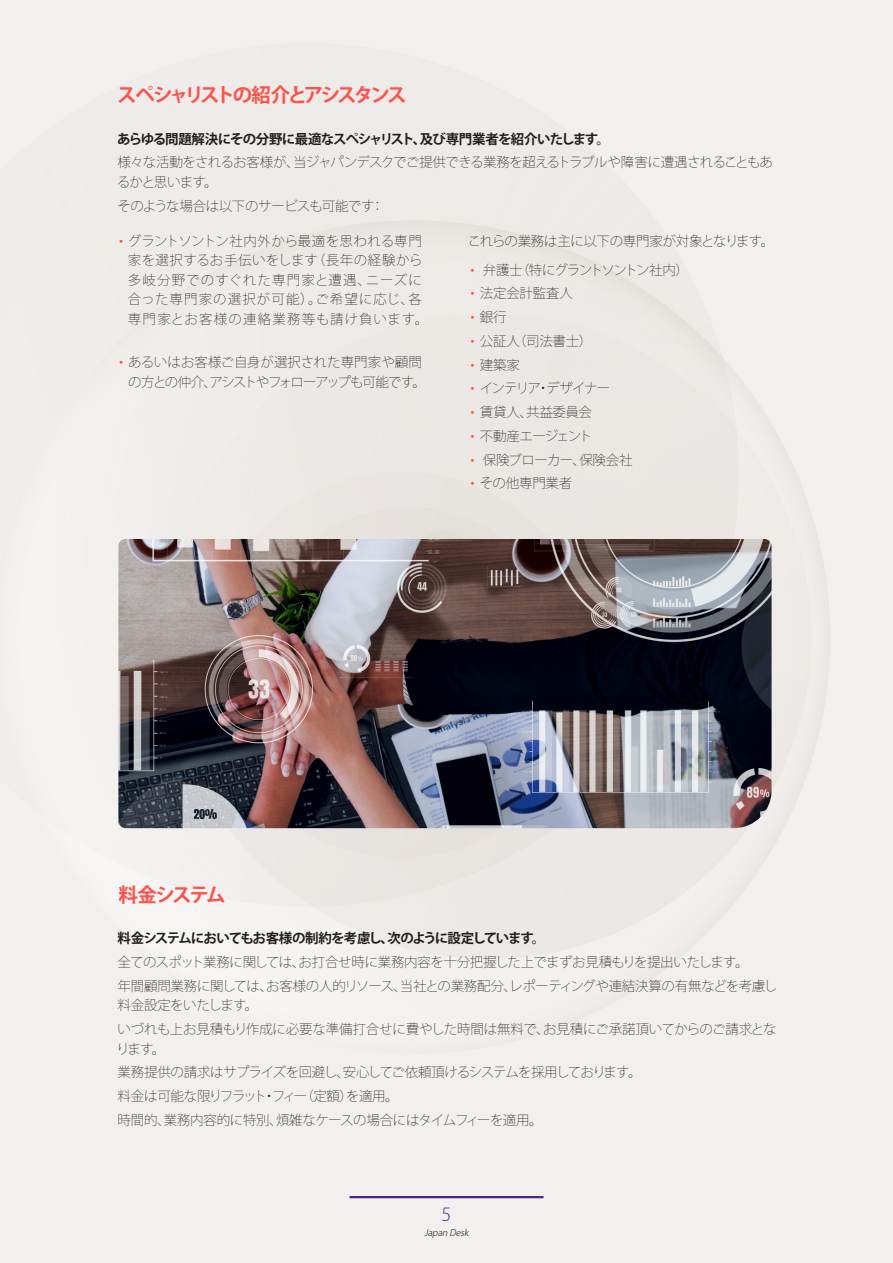
<style>
.page{position:relative;width:893px;height:1263px;background:#fff}
.page>*{position:absolute;margin:0;border:0;box-sizing:border-box;transform-origin:0 0}
._02_Headline_two_Bol{font:700 19.5px "Koz Go Pr 6 N";letter-spacing:-.14em;color:#ff5149}
._11_Body_text{font:300 18px "Koz Go Pr 6 N";color:#523f91}
.t1{font:200 13.5px/19.5px "Koz Go Pr 6 N";letter-spacing:-.02em;color:#231f20}
.t2{font:200 13.5px/19.5px "Koz Go Pr 6 N";letter-spacing:-.04em;color:#231f20;text-align:right}
.t3{font:200 13.5px/19.5px "Koz Go Pr 6 N";letter-spacing:.04em;color:#231f20}
.t4{font:200 13.5px/19.5px "Koz Go Pr 6 N";letter-spacing:-.06em;color:#231f20}
.t5{font:700 13.5px "Koz Go Pr 6 N";letter-spacing:-.07em;color:#231f20}
.t6{font:200 13.5px "Koz Go Pr 6 N";letter-spacing:-.1em;color:#231f20}
.t7{font:200 13.5px "Koz Go Pr 6 N";letter-spacing:-.095em;color:#231f20}
.t8{font:200 13.5px "Koz Go Pr 6 N";letter-spacing:-.055em;color:#231f20}
._11_Body_text-2{font:italic 300 9px "Koz Go Pr 6 N";color:#231f20}
.s1{font-family:"Hira Min Pro N W3";font-weight:400;font-size:12px;color:#ff5149}
</style>
<div class="page">
<hr style="left:349px;top:1196px;width:194px;height:2px;background:#4e2582">
<img style="left:118px;top:539px;width:654px;height:289px">
<p class="_02_Headline_two_Bol" style="left:117px;top:84px;width:291px">スペシャリストの紹介とアシスタンス</p>
<p class="t5" style="left:117px;top:131px;width:494px">あらゆる問題解決にその分野に最適なスペシャリスト、及び専門業者を紹介いたします。</p>
<p class="t4" style="left:117px;top:153px;width:658px">様々な活動をされるお客様が、当ジャパンデスクでご提供できる業務を超えるトラブルや障害に遭遇されることもあるかと思います。</p>
<p class="t2" style="left:117px;top:196px;width:269px">そのような場合は以下のサービスも可能です：</p>
<p class="t3" style="left:128px;top:231px;width:302px;text-indent:-10px"><span class="s1">•</span> グラントソントン社内外から最適を思われる専門家を選択するお手伝いをします（長年の経験から多岐分野でのすぐれた専門家と遭遇、ニーズに合った専門家の選択が可能）。ご希望に応じ、各専門家とお客様の連絡業務等も請け負います。</p>
<p class="t2" style="left:118px;top:353px;width:310px"><span class="s1">•</span> あるいはお客様ご自身が選択された専門家や顧問の方との仲介、アシストやフォローアップも可能です。</p>
<p class="t1" style="left:468px;top:231px;width:308px">これらの業務は主に以下の専門家が対象となります。</p>
<p class="t6" style="left:469px;top:262px;width:222px"><span class="s1">•</span> 弁護士（特にグラントソントン社内）</p>
<p class="t1" style="left:469px;top:284px;width:106px"><span class="s1">•</span> 法定会計監査人</p>
<p class="t1" style="left:469px;top:308px;width:40px"><span class="s1">•</span> 銀行</p>
<p class="t1" style="left:469px;top:331px;width:125px"><span class="s1">•</span> 公証人（司法書士）</p>
<p class="t1" style="left:469px;top:355px;width:53px"><span class="s1">•</span> 建築家</p>
<p class="t7" style="left:469px;top:381px;width:143px"><span class="s1">•</span> インテリア・デザイナー</p>
<p class="t1" style="left:469px;top:403px;width:125px"><span class="s1">•</span> 賃貸人、共益委員会</p>
<p class="t8" style="left:469px;top:428px;width:125px"><span class="s1">•</span> 不動産エージェント</p>
<p class="t2" style="left:469px;top:450px;width:165px"><span class="s1">•</span> 保険ブローカー、保険会社</p>
<p class="t1" style="left:469px;top:474px;width:105px"><span class="s1">•</span> その他専門業者</p>
<p class="_02_Headline_two_Bol" style="left:118px;top:884px;width:109px">料金システム</p>
<p class="t5" style="left:118px;top:931px;width:429px">料金システムにおいてもお客様の制約を考慮し、次のように設定しています。</p>
<p class="t2" style="left:118px;top:953px;width:632px">全てのスポット業務に関しては、お打合せ時に業務内容を十分把握した上でまずお見積もりを提出いたします。</p>
<p class="t1" style="left:118px;top:976px;width:661px">年間顧問業務に関しては、お客様の人的リソース、当社との業務配分、レポーティングや連結決算の有無などを考慮し料金設定をいたします。</p>
<p class="t1" style="left:116px;top:1020px;width:662px">いづれも上お見積もり作成に必要な準備打合せに費やした時間は無料で、お見積にご承諾頂いてからのご請求となります。</p>
<p class="t4" style="left:118px;top:1063px;width:525px">業務提供の請求はサプライズを回避し、安心してご依頼頂けるシステムを採用しております。</p>
<p class="t1" style="left:118px;top:1087px;width:283px">料金は可能な限りフラット・フィー（定額）を適用。</p>
<p class="t1" style="left:118px;top:1110px;width:426px">時間的、業務内容的に特別、煩雑なケースの場合にはタイムフィーを適用。</p>
<p class="_11_Body_text" style="left:442px;top:1204px;width:11px">5</p>
<p class="_11_Body_text-2" style="left:424px;top:1227px;width:48px">JapanDesk</p>
</div>
